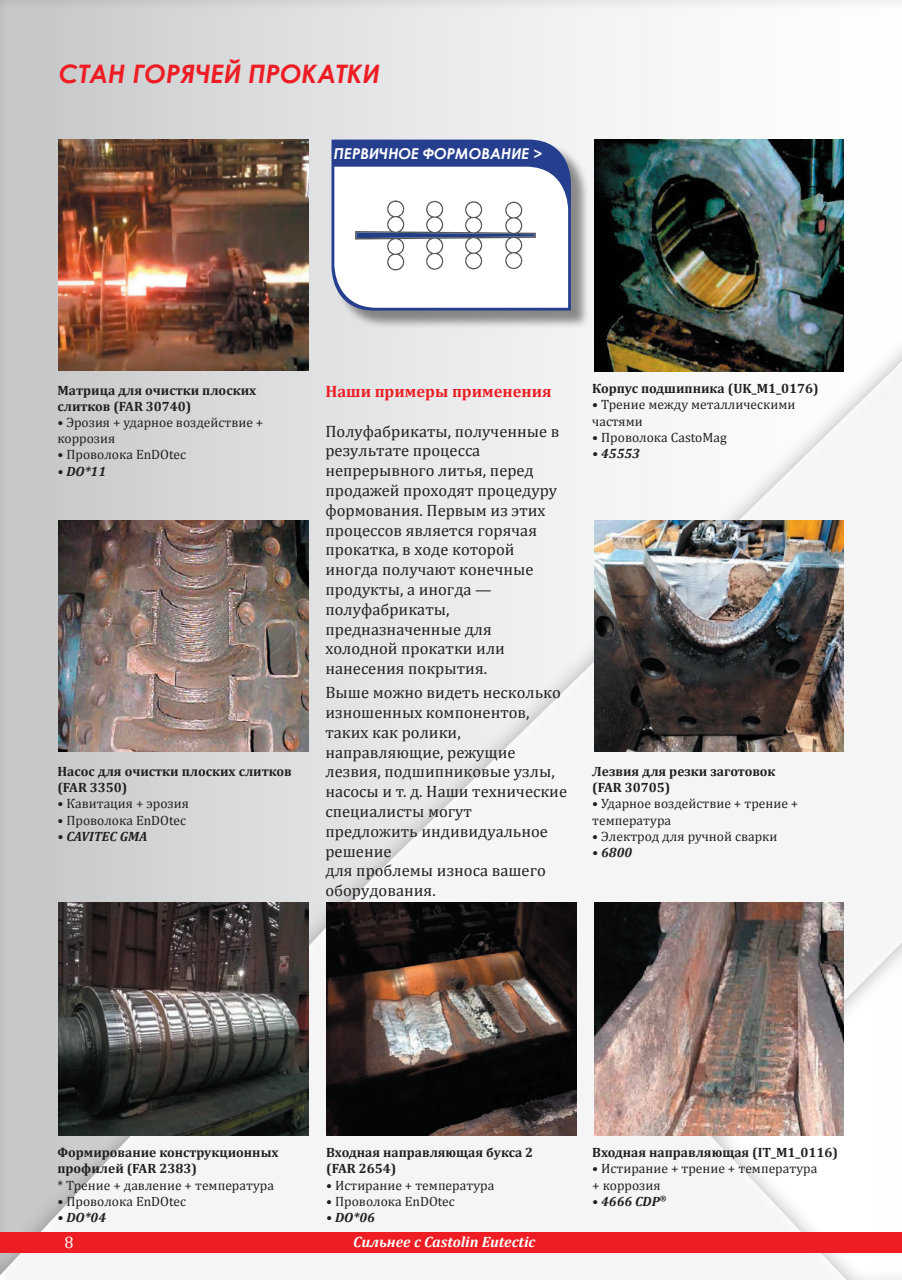
<style>
.page{position:relative;width:902px;height:1280px;background:#fff}
.page>*{position:absolute;margin:0;border:0;box-sizing:border-box;transform-origin:0 0}
.t1{font:italic 700 25.5px "Century Gothic";color:#ee1d23}
.t2{font:16.5px/19.8px "Cambria";color:#231f20}
.t3{font:700 16.5px "Cambria";color:#ee1d23}
.t4{font:16.5px "Cambria";color:#fff}
.t5{font:italic 700 15px "Cambria";color:#fff}
.t6{font:italic 700 15px "Century Gothic";color:#fff}
.t7{font:13.5px/16.2px "Cambria";color:#231f20}
.t8{font:700 13.5px/16.2px "Cambria";color:#231f20}
.t9{font:italic 700 13.5px "Cambria";color:#231f20}
</style>
<div class="page">
<div style="left:0;top:0;width:901px;height:1280px;background:#231f20;opacity:.35"></div>
<img style="left:594px;top:521px;width:249px;height:230px">
<img style="left:594px;top:902px;width:249px;height:233px">
<img style="left:326px;top:902px;width:250px;height:233px">
<img style="left:58px;top:140px;width:250px;height:230px">
<img style="left:58px;top:521px;width:250px;height:230px">
<img style="left:58px;top:902px;width:250px;height:233px">
<img style="left:594px;top:140px;width:249px;height:231px">
<div style="left:334px;top:142px;width:256px;height:187px;background:#231f20;opacity:.5"></div>
<svg style="left:331px;top:140px;width:240px;height:171px"></svg>
<div style="left:0;top:1232px;width:901px;height:21px;background:#ee1d23"></div>
<svg style="left:901px;top:1232px;width:1px;height:21px"></svg>
<h1 class="t1" style="left:59px;top:54px;width:323px">СТАН ГОРЯЧЕЙ ПРОКАТКИ</h1>
<p class="t6" style="left:334px;top:143px;width:210px">ПЕРВИЧНОЕ ФОРМОВАНИЕ &gt;</p>
<p class="t8" style="left:57px;top:381px;width:200px">Матрица для очистки плоских слитков (FAR 30740)</p>
<p class="t7" style="left:57px;top:414px;width:207px">• Эрозия + ударное воздействие + коррозия</p>
<p class="t7" style="left:57px;top:447px;width:130px">• Проволока EnDOtec</p>
<p class="t9" style="left:57px;top:461px;width:50px">• DO*11</p>
<p class="t8" style="left:57px;top:763px;width:236px">Насос для очистки плоских слитков (FAR 3350)</p>
<p class="t7" style="left:57px;top:796px;width:133px">• Кавитация + эрозия</p>
<p class="t7" style="left:57px;top:812px;width:130px">• Проволока EnDOtec</p>
<p class="t9" style="left:57px;top:827px;width:92px">• CAVITEC GMA</p>
<p class="t3" style="left:325px;top:380px;width:228px">Наши примеры применения</p>
<p class="t2" style="left:325px;top:421px;width:235px">Полуфабрикаты, полученные в результате процесса непрерывного литья, перед продажей проходят процедуру формования. Первым из этих процессов является горячая прокатка, в ходе которой иногда получают конечные продукты, а иногда — полуфабрикаты, предназначенные для холодной прокатки или нанесения покрытия.</p>
<p class="t2" style="left:325px;top:683px;width:243px">Выше можно видеть несколько изношенных компонентов, таких как ролики, направляющие, режущие лезвия, подшипниковые узлы, насосы и т. д. Наши технические специалисты могут предложить индивидуальное решение<br>для проблемы износа вашего оборудования.</p>
<p class="t8" style="left:592px;top:380px;width:228px">Корпус подшипника (UK_M1_0176)</p>
<p class="t7" style="left:592px;top:397px;width:205px">• Трение между металлическими частями</p>
<p class="t7" style="left:592px;top:429px;width:136px">• Проволока CastoMag</p>
<p class="t9" style="left:592px;top:444px;width:49px">• 45553</p>
<p class="t8" style="left:592px;top:763px;width:185px">Лезвия для резки заготовок (FAR 30705)</p>
<p class="t7" style="left:592px;top:795px;width:208px">• Ударное воздействие + трение + температура</p>
<p class="t7" style="left:592px;top:828px;width:187px">• Электрод для ручной сварки</p>
<p class="t9" style="left:592px;top:843px;width:41px">• 6800</p>
<p class="t8" style="left:57px;top:1144px;width:223px">Формирование конструкционных профилей (FAR 2383)</p>
<p class="t7" style="left:57px;top:1177px;width:218px">* Трение + давление + температура</p>
<p class="t7" style="left:57px;top:1193px;width:130px">• Проволока EnDOtec</p>
<p class="t9" style="left:57px;top:1208px;width:50px">• DO*04</p>
<p class="t8" style="left:326px;top:1144px;width:208px">Входная направляющая букса 2 (FAR 2654)</p>
<p class="t7" style="left:326px;top:1177px;width:170px">• Истирание + температура</p>
<p class="t7" style="left:326px;top:1193px;width:130px">• Проволока EnDOtec</p>
<p class="t9" style="left:326px;top:1208px;width:50px">• DO*06</p>
<p class="t4" style="left:64px;top:1233px;width:11px">8</p>
<p class="t5" style="left:353px;top:1231px;width:184px">Сильнее с Castolin Eutectic</p>
<p class="t8" style="left:592px;top:1144px;width:247px">Входная направляющая (IT_M1_0116)</p>
<p class="t7" style="left:592px;top:1161px;width:226px">• Истирание + трение + температура + коррозия</p>
<p class="t9" style="left:592px;top:1192px;width:76px">• 4666 CDP<sup>®</sup></p>
</div>
